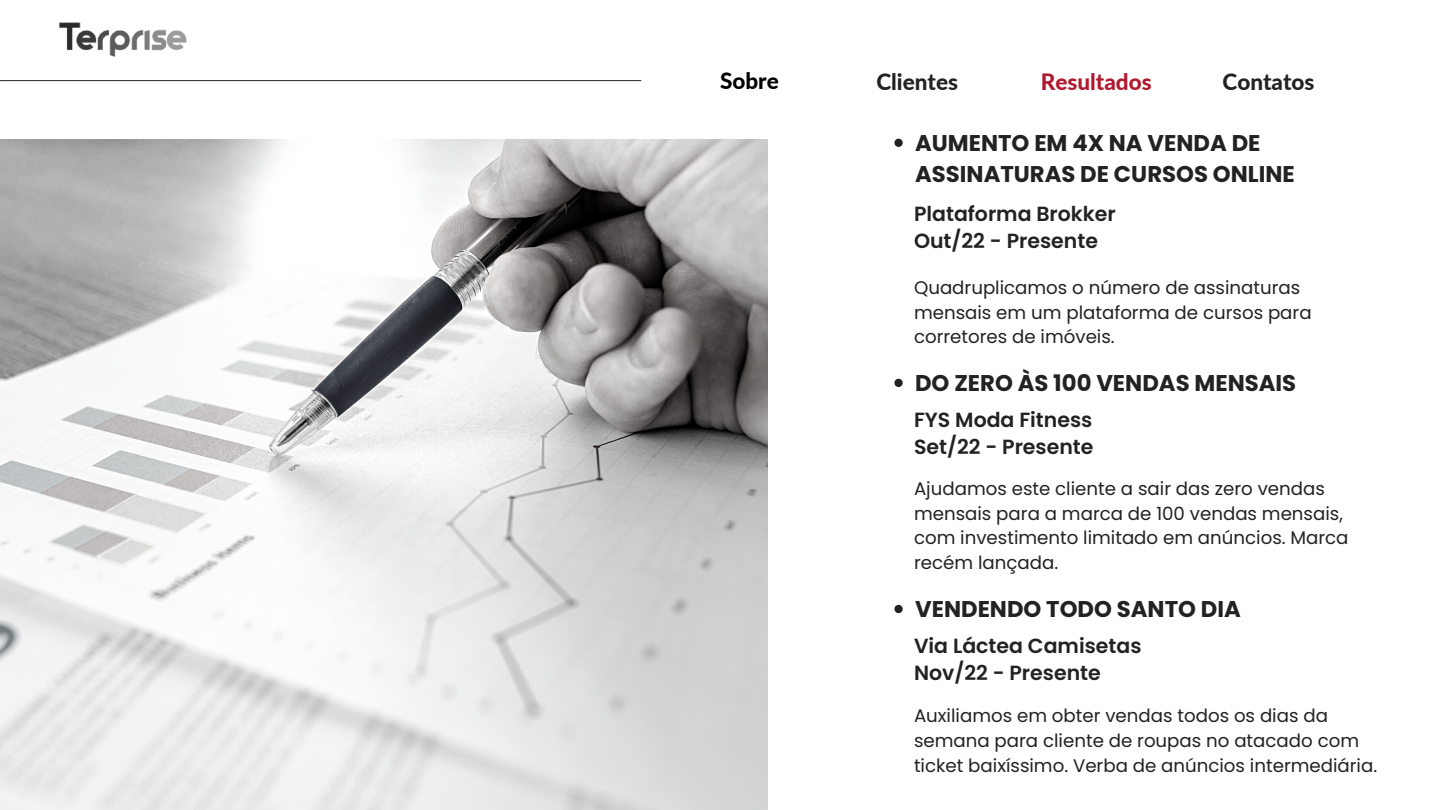
<style>
.page{position:relative;width:1440px;height:810px;background:#fff}
.page>*{position:absolute;margin:0;border:0;box-sizing:border-box;transform-origin:0 0}
.t1{font:700 22.7px/31.5px "Poppins";color:#222}
.t2{font:800 22.5px "Lato";color:#222}
.t3{font:800 22.5px "Lato";color:#b0192f}
.t4{font:800 22.5px "Lato";color:#000}
.t5{font:600 20.5px/27.3px "Poppins";color:#222}
.t6{font:18.2px/24.8px "Poppins";color:#222}
</style>
<div class="page">
<hr style="left:0;top:80px;width:641px;height:1px;background:#222">
<img style="left:0;top:139px;width:767px;height:671px">
<svg style="left:894px;top:139px;width:9px;height:8px"></svg>
<svg style="left:894px;top:379px;width:9px;height:8px"></svg>
<svg style="left:894px;top:605px;width:9px;height:8px"></svg>
<img style="left:0;top:22px;width:242px;height:60px">
<p class="t4" style="left:720px;top:67px;width:60px">Sobre</p>
<p class="t2" style="left:876px;top:68px;width:83px">Clientes</p>
<p class="t3" style="left:1041px;top:68px;width:112px">Resultados</p>
<p class="t2" style="left:1223px;top:68px;width:94px">Contatos</p>
<p class="t1" style="left:915px;top:127px;width:381px">AUMENTO EM 4X NA VENDA DE<br>ASSINATURAS DE CURSOS ONLINE</p>
<p class="t5" style="left:914px;top:200px;width:203px">Plataforma Brokker<br>Out/22 - Presente</p>
<p class="t6" style="left:914px;top:275px;width:399px">Quadruplicamos o número de assinaturas mensais em um plataforma de cursos para corretores de imóveis.</p>
<p class="t1" style="left:915px;top:367px;width:383px">DO ZERO ÀS 100 VENDAS MENSAIS</p>
<p class="t5" style="left:914px;top:406px;width:181px">FYS Moda Fitness<br>Set/22 - Presente</p>
<p class="t6" style="left:914px;top:476px;width:436px">Ajudamos este cliente a sair das zero vendas mensais para a marca de 100 vendas mensais, com investimento limitado em anúncios. Marca recém lançada.</p>
<p class="t1" style="left:915px;top:593px;width:327px">VENDENDO TODO SANTO DIA</p>
<p class="t5" style="left:914px;top:632px;width:229px">Via Láctea Camisetas<br>Nov/22 - Presente</p>
<p class="t6" style="left:914px;top:703px;width:465px">Auxiliamos em obter vendas todos os dias da semana para cliente de roupas no atacado com ticket baixíssimo. Verba de anúncios intermediária.</p>
</div>
